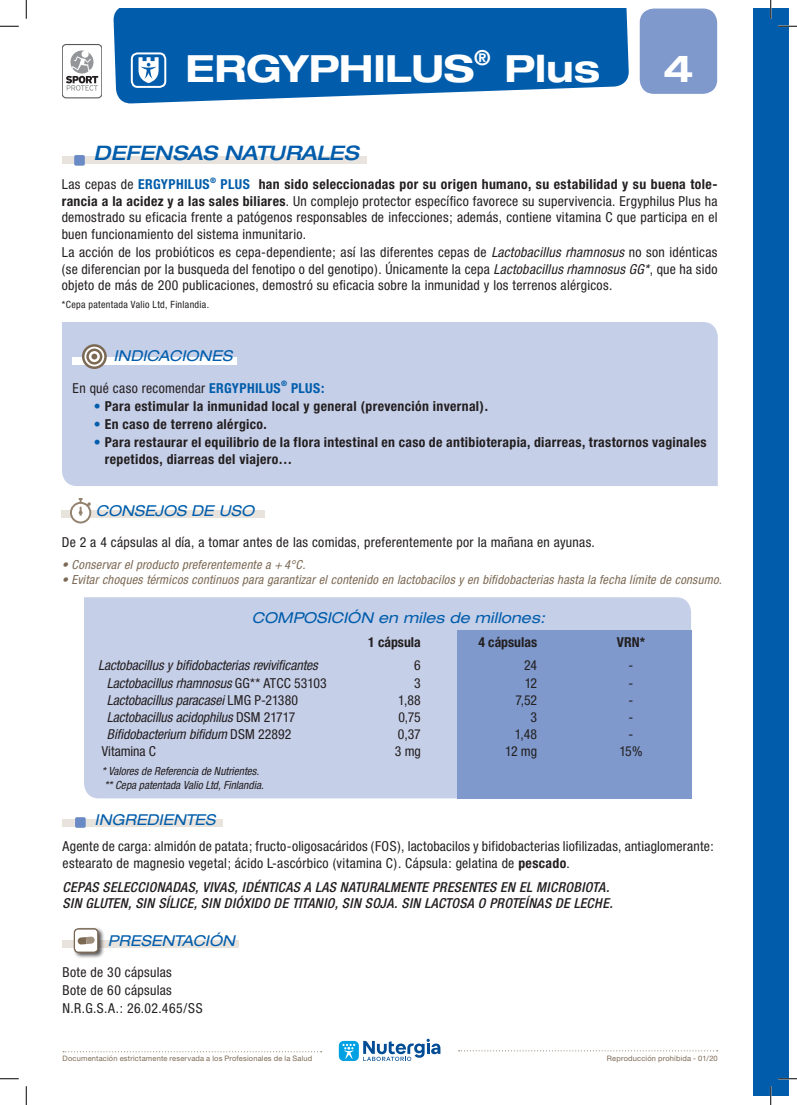
<style>
.page{position:relative;width:797px;height:1105px;background:#fff}
.page>*{position:absolute;margin:0;border:0;box-sizing:border-box;transform-origin:0 0}
.t1{font:700 expanded 37.5px "Helvetica Neue";letter-spacing:-.01em;color:#fff}
.t2{font:700 expanded 20.62px "Helvetica Neue";color:#fff}
.t3{font:italic 500 expanded 20px "Helvetica Neue";letter-spacing:-.015em;color:#015dab}
.t4{font:italic expanded 15px "Helvetica Neue";color:#015dab}
.Texte_courant{font:condensed 13.75px/16.5px "Helvetica Neue";letter-spacing:.02em;color:#231f20;text-align:justify}
.Texte_courant-2{font:700 condensed 13.75px/16.5px "Helvetica Neue";letter-spacing:.025em;color:#231f20}
.t5{font:italic condensed 13.75px "Helvetica Neue";letter-spacing:-.005em;color:#231f20}
.Texte_courant-3{font:italic 500 condensed 13.75px "Helvetica Neue";letter-spacing:.025em;color:#231f20}
.Texte_courant-4{font:700 condensed 13.75px "Helvetica Neue";color:#231f20}
.Texte_courant-5{font:condensed 13.75px "Helvetica Neue";letter-spacing:-.005em;color:#231f20}
.Texte_courant-6{font:700 condensed 13.75px "Helvetica Neue";color:#015dab}
.t6{font:italic condensed 12.5px "Helvetica Neue";letter-spacing:.025em;color:#7c6954}
.t7{font:italic condensed 11.25px "Helvetica Neue";color:#231f20}
.Texte_courant-7{font:condensed 10px "Helvetica Neue";letter-spacing:.03em;color:#231f20}
.Texte_courant-8{font:700 condensed 7.62px "Helvetica Neue";color:#015dab}
.t8{font:7.5px "Helvetica Neue";letter-spacing:.02em;color:#7c6954}
.s1{font-weight:700;color:#015dab}
.s2{font-weight:700}
.s3{font-style:italic}
.s4{font-weight:400;color:#015dab}
.s5{font-style:normal}
</style>
<div class="page">
<svg style="left:62px;top:44px;width:40px;height:54px"></svg>
<div style="left:339px;top:1041px;width:20px;height:20px;background:#00a1e3;border-radius:5px"></div>
<svg style="left:342px;top:1044px;width:13px;height:15px"></svg>
<svg style="left:363px;top:1039px;width:77px;height:22px"></svg>
<svg style="left:458px;top:1050px;width:259px;height:1px"></svg>
<svg style="left:63px;top:1051px;width:258px;height:1px"></svg>
<svg style="left:113px;top:9px;width:516px;height:95px;background:#1d6eb4"></svg>
<div style="left:63px;top:940px;width:176px;height:8px;background:#e8e3dd"></div>
<div style="left:72px;top:927px;width:33px;height:32px;background:#231f20;opacity:.75"></div>
<svg style="left:74px;top:929px;width:23px;height:23px"></svg>
<div style="left:74px;top:928px;width:25px;height:25px;border:1px solid #7c6954;border-radius:4px"></div>
<div style="left:63px;top:819px;width:160px;height:7px;background:#e8e3dd"></div>
<div style="left:75px;top:817px;width:11px;height:11px;background:#6a8ac5;border-radius:2px"></div>
<div style="left:62px;top:322px;width:655px;height:164px;background:#c6cfe8"></div>
<div style="left:73px;top:358px;width:164px;height:7px;background:#fff"></div>
<svg style="left:83px;top:345px;width:22px;height:23px"></svg>
<div style="left:82px;top:344px;width:25px;height:25px;border:2px solid #7c6954;border-radius:50%"></div>
<div style="left:86px;top:349px;width:16px;height:16px;border:2px solid #7c6954;border-radius:50%"></div>
<svg style="left:91px;top:354px;width:6px;height:5px"></svg>
<div style="left:62px;top:157px;width:304px;height:7px;background:#e8e3dd"></div>
<div style="left:74px;top:155px;width:11px;height:11px;background:#6a8ac5;border-radius:2px"></div>
<svg style="left:138px;top:57px;width:21px;height:26px"></svg>
<div style="left:131px;top:52px;width:35px;height:36px;border:2px solid #fff;border-radius:6px"></div>
<div style="left:753px;top:9px;width:35px;height:1087px;background:#015dab"></div>
<div style="left:62px;top:511px;width:203px;height:7px;background:#e8e3dd"></div>
<svg style="left:70px;top:498px;width:21px;height:25px"></svg>
<div style="left:639px;top:9px;width:78px;height:85px;background:#7f99cd;border-radius:14px"></div>
<div style="left:84px;top:597px;width:607px;height:201px;background:#c6cfe8"></div>
<div style="left:457px;top:630px;width:234px;height:168px;background:#7f99cd"></div>
<svg style="left:0;top:25px;width:19px;height:2px"></svg>
<svg style="left:778px;top:25px;width:19px;height:2px"></svg>
<svg style="left:0;top:1078px;width:19px;height:1px"></svg>
<svg style="left:778px;top:1078px;width:19px;height:1px"></svg>
<svg style="left:25px;top:0;width:2px;height:19px"></svg>
<svg style="left:25px;top:1086px;width:2px;height:19px"></svg>
<svg style="left:770px;top:0;width:1px;height:19px"></svg>
<svg style="left:770px;top:1086px;width:1px;height:19px"></svg>
<p class="t1" style="left:185px;top:45px;width:290px">ERGYPHILUS</p>
<p class="t2" style="left:474px;top:45px;width:18px">®</p>
<p class="t1" style="left:504px;top:45px;width:97px">Plus</p>
<p class="t1" style="left:663px;top:45px;width:32px">4</p>
<p class="t3" style="left:94px;top:141px;width:266px">DEFENSAS NATURALES</p>
<p class="Texte_courant" style="left:62px;top:176px;width:149px">Las cepas de <span class="s1">ERGYPHILUS</span></p>
<p class="Texte_courant-8" style="left:210px;top:176px;width:8px">®</p>
<p class="Texte_courant" style="left:62px;top:176px;width:657px;text-indent:159px"><span class="s1">PLUS</span> <span class="s2">han sido seleccionadas por su origen humano, su estabilidad y su buena tole&shy;rancia a la acidez y a las sales biliares</span>. Un complejo protector específico favorece su supervivencia. Ergyphilus Plus ha demostrado su eficacia frente a patógenos responsables de infecciones; además, contiene vitamina C que participa en el buen funcionamiento del sistema inmunitario.</p>
<p class="Texte_courant" style="left:62px;top:244px;width:657px">La acción de los probióticos es cepa-dependiente; así las diferentes cepas de <span class="s3">Lactobacillus rhamnosus</span> no son idénticas (se diferencian por la busqueda del fenotipo o del genotipo). Únicamente la cepa <span class="s3">Lactobacillus rhamnosus GG*</span>, que ha sido objeto de más de 200 publicaciones, demostró su eficacia sobre la inmunidad y los terrenos alérgicos.</p>
<p class="Texte_courant-7" style="left:62px;top:299px;width:149px">*Cepa patentada Valio Ltd, Finlandia.</p>
<p class="t4" style="left:113px;top:347px;width:120px">INDICACIONES</p>
<p class="Texte_courant" style="left:73px;top:379px;width:210px">En qué caso recomendar <span class="s1">ERGYPHILUS</span></p>
<p class="Texte_courant-8" style="left:281px;top:379px;width:8px">®</p>
<p class="Texte_courant-6" style="left:291px;top:379px;width:35px">PLUS:</p>
<p class="Texte_courant-2" style="left:94px;top:397px;width:396px"><span class="s4">•</span> Para estimular la inmunidad local y general (prevención invernal).</p>
<p class="Texte_courant-2" style="left:94px;top:416px;width:174px"><span class="s4">•</span> En caso de terreno alérgico.</p>
<p class="Texte_courant-2" style="left:105px;top:434px;width:603px;text-indent:-11px"><span class="s4">•</span> Para restaurar el equilibrio de la flora intestinal en caso de antibioterapia, diarreas, trastornos vaginales repetidos, diarreas del viajero…</p>
<p class="t4" style="left:96px;top:501px;width:160px">CONSEJOS DE USO</p>
<p class="Texte_courant" style="left:62px;top:534px;width:534px">De 2 a 4 cápsulas al día, a tomar antes de las comidas, preferentemente por la mañana en ayunas.</p>
<p class="t6" style="left:62px;top:557px;width:245px">• Conservar el producto preferentemente a + 4°C.</p>
<p class="t6" style="left:62px;top:572px;width:661px">• Evitar choques térmicos continuos para garantizar el contenido en lactobacilos y en bifidobacterias hasta la fecha límite de consumo.</p>
<p class="t4" style="left:252px;top:609px;width:295px">COMPOSICIÓN en miles de millones:</p>
<p class="Texte_courant-4" style="left:368px;top:633px;width:54px">1 cápsula</p>
<p class="Texte_courant-4" style="left:478px;top:633px;width:60px">4 cápsulas</p>
<p class="Texte_courant-2" style="left:616px;top:633px;width:30px">VRN*</p>
<p class="t5" style="left:98px;top:657px;width:221px">Lactobacillus y bifidobacterias revivificantes</p>
<p class="Texte_courant" style="left:414px;top:657px;width:8px">6</p>
<p class="Texte_courant" style="left:524px;top:657px;width:14px">24</p>
<p class="Texte_courant" style="left:628px;top:657px;width:6px">-</p>
<p class="t5" style="left:107px;top:675px;width:221px">Lactobacillus rhamnosus <span class="s5">GG** ATCC 53103</span></p>
<p class="Texte_courant" style="left:414px;top:674px;width:8px">3</p>
<p class="Texte_courant" style="left:524px;top:674px;width:14px">12</p>
<p class="Texte_courant" style="left:628px;top:674px;width:6px">-</p>
<p class="t5" style="left:107px;top:692px;width:193px">Lactobacillus paracasei <span class="s5">LMG P-21380</span></p>
<p class="Texte_courant" style="left:398px;top:691px;width:24px">1,88</p>
<p class="Texte_courant" style="left:515px;top:691px;width:23px">7,52</p>
<p class="Texte_courant" style="left:628px;top:691px;width:6px">-</p>
<p class="t5" style="left:107px;top:709px;width:190px">Lactobacillus acidophilus <span class="s5">DSM 21717</span></p>
<p class="Texte_courant" style="left:398px;top:709px;width:24px">0,75</p>
<p class="Texte_courant" style="left:530px;top:709px;width:8px">3</p>
<p class="Texte_courant" style="left:628px;top:709px;width:6px">-</p>
<p class="t5" style="left:107px;top:726px;width:186px">Bifidobacterium bifidum <span class="s5">DSM 22892</span></p>
<p class="Texte_courant" style="left:398px;top:726px;width:24px">0,37</p>
<p class="Texte_courant" style="left:514px;top:726px;width:24px">1,48</p>
<p class="Texte_courant" style="left:628px;top:726px;width:6px">-</p>
<p class="Texte_courant-5" style="left:102px;top:743px;width:56px">Vitamina C</p>
<p class="Texte_courant" style="left:395px;top:743px;width:28px">3 mg</p>
<p class="Texte_courant" style="left:505px;top:743px;width:33px">12 mg</p>
<p class="Texte_courant" style="left:619px;top:743px;width:25px">15%</p>
<p class="t7" style="left:102px;top:765px;width:159px">* Valores de Referencia de Nutrientes.</p>
<p class="t7" style="left:104px;top:778px;width:161px">** Cepa patentada Valio Ltd, Finlandia.</p>
<p class="t4" style="left:94px;top:810px;width:122px">INGREDIENTES</p>
<p class="Texte_courant" style="left:63px;top:838px;width:653px">Agente de carga: almidón de patata; fructo-oligosacáridos (FOS), lactobacilos y bifidobacterias liofilizadas, antiaglomerante: estearato de magnesio vegetal; ácido L-ascórbico (vitamina C). Cápsula: gelatina de <span class="s2">pescado</span>.</p>
<p class="Texte_courant-3" style="left:63px;top:878px;width:548px">CEPAS SELECCIONADAS, VIVAS, IDÉNTICAS A LAS NATURALMENTE PRESENTES EN EL MICROBIOTA.</p>
<p class="Texte_courant-3" style="left:63px;top:895px;width:551px">SIN GLUTEN, SIN SÍLICE, SIN DIÓXIDO DE TITANIO, SIN SOJA. SIN LACTOSA O PROTEÍNAS DE LECHE.</p>
<p class="t4" style="left:108px;top:931px;width:129px">PRESENTACIÓN</p>
<p class="Texte_courant" style="left:63px;top:963px;width:111px">Bote de 30 cápsulas</p>
<p class="Texte_courant" style="left:63px;top:982px;width:111px">Bote de 60 cápsulas</p>
<p class="Texte_courant" style="left:63px;top:1000px;width:142px">N.R.G.S.A.: 26.02.465/SS</p>
<p class="t8" style="left:63px;top:1054px;width:251px">Documentación estrictamente reservada a los Profesionales de la Salud</p>
<p class="t8" style="left:607px;top:1054px;width:112px">Reproducción prohibida - 01/20</p>
</div>
